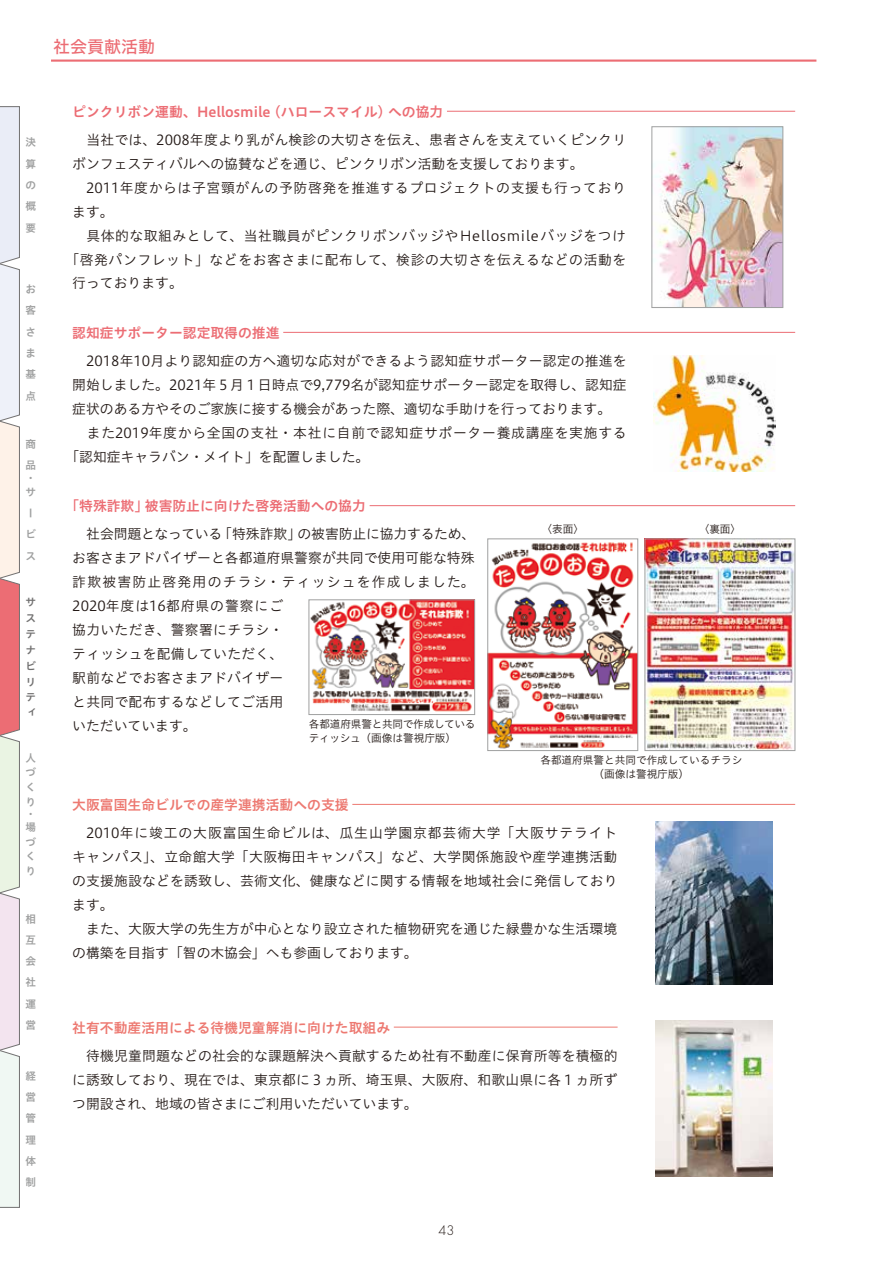
<style>
.page{position:relative;width:893px;height:1263px;background:#fff}
.page>*{position:absolute;margin:0;border:0;box-sizing:border-box;transform-origin:0 0}
.t1{font:16.95px "Hiragino UD Sans Std N W5";color:#ec6d74}
.t2{font:13.8px/23.9px "Hiragino UD Sans Std N W3";letter-spacing:.015em;color:#231916}
.t3{font:13.8px "Hiragino UD Sans Std N W3";letter-spacing:.05em;color:#231916}
.t4{font:13.8px "Hiragino UD Sans Std N W6";color:#ec6d74}
.t5{font:13.8px "Hiragino UD Sans Std N W3";letter-spacing:.035em;color:#231916}
.t6{font:13.8px "Hiragino UD Sans Std N W6";color:#ed7971}
.t7{font:13.8px "Hiragino UD Sans Std N W3";letter-spacing:.045em;color:#231916}
.t8{font:300 12.75px "Futura Std";color:#231916}
.t9{font:10.65px/13.8px "Hiragino UD Sans Std N W3";color:#231916;text-align:center}
.t10{font:10.65px/21.3px "Hiragino UD Sans Std N W6";color:#9fa0a0}
.t11{font:10.65px/15.9px "Hiragino UD Sans Std N W6";color:#727171}
</style>
<div class="page">
<svg style="left:0;top:106px;width:20px;height:1102px"></svg>
<hr style="left:447px;top:111px;width:348px;height:1px;background:#ec6d74">
<hr style="left:283px;top:332px;width:512px;height:1px;background:#ec6d74">
<hr style="left:370px;top:505px;width:425px;height:1px;background:#ec6d74">
<hr style="left:352px;top:804px;width:443px;height:1px;background:#ed7971">
<hr style="left:394px;top:1027px;width:224px;height:1px;background:#ed7971">
<img style="left:655px;top:128px;width:126px;height:178px">
<div style="left:652px;top:126px;width:131px;height:182px;border:1px solid #9fa0a0"></div>
<img style="left:489px;top:542px;width:147px;height:207px">
<div style="left:487px;top:539px;width:151px;height:212px;border:1px solid #9fa0a0"></div>
<img style="left:311px;top:602px;width:162px;height:110px">
<div style="left:309px;top:600px;width:166px;height:115px;border:1px solid #9fa0a0"></div>
<img style="left:647px;top:541px;width:146px;height:208px">
<div style="left:645px;top:539px;width:150px;height:212px;border:1px solid #9fa0a0"></div>
<img style="left:656px;top:821px;width:117px;height:163px">
<img style="left:656px;top:1020px;width:117px;height:156px">
<img style="left:653px;top:355px;width:122px;height:116px">
<hr style="left:51px;top:60px;width:765px;height:2px;background:#ec6d74">
<p class="t1" style="left:53px;top:34px;width:104px">社会貢献活動</p>
<p class="t10" style="left:26px;top:131px;width:12px;text-align:justify">決算の概要</p>
<p class="t10" style="left:26px;top:278px;width:12px;text-align:justify">お客さま基点</p>
<p class="t10" style="left:26px;top:433px;width:12px">商品</p>
<p class="t10" style="left:26px;top:471px;width:11px;line-height:13.4px">・サ</p>
<p class="t10" style="left:26px;top:502px;width:12px">ービス</p>
<p class="t11" style="left:26px;top:593px;width:12px">サステナビリテ</p>
<p class="t11" style="left:26px;top:704px;width:11px">ィ</p>
<p class="t10" style="left:26px;top:749px;width:12px;line-height:14.9px">人づくり</p>
<p class="t10" style="left:26px;top:808px;width:12px;line-height:12.1px">・場</p>
<p class="t10" style="left:26px;top:833px;width:12px;line-height:14.9px">づくり</p>
<p class="t10" style="left:26px;top:907px;width:12px;text-align:justify">相互会社運営</p>
<p class="t10" style="left:26px;top:1065px;width:12px;text-align:justify">経営管理体制</p>
<p class="t4" style="left:72px;top:101px;width:372px">ピンクリボン運動、Hellosmile（ハロースマイル）への協力</p>
<p class="t2" style="left:72px;top:127px;width:555px">　当社では、2008年度より乳がん検診の大切さを伝え、患者さんを支えていくピンクリ</p>
<p class="t2" style="left:72px;top:151px;width:513px">ボンフェスティバルへの協賛などを通じ、ピンクリボン活動を支援しております。</p>
<p class="t3" style="left:72px;top:177px;width:555px">　2011年度からは子宮頸がんの予防啓発を推進するプロジェクトの支援も行っており</p>
<p class="t2" style="left:72px;top:199px;width:43px">ます。</p>
<p class="t5" style="left:72px;top:225px;width:555px">　具体的な取組みとして、当社職員がピンクリボンバッジやHellosmileバッジをつけ</p>
<p class="t7" style="left:65px;top:249px;width:562px">「啓発パンフレット」などをお客さまに配布して、検診の大切さを伝えるなどの活動を</p>
<p class="t2" style="left:72px;top:270px;width:112px">行っております。</p>
<p class="t4" style="left:72px;top:322px;width:209px">認知症サポーター認定取得の推進</p>
<p class="t2" style="left:72px;top:348px;width:556px">　2018年10月より認知症の方へ適切な応対ができるよう認知症サポーター認定の推進を</p>
<p class="t2" style="left:72px;top:372px;width:556px">開始しました。2021年５月１日時点で9,779名が認知症サポーター認定を取得し、認知症</p>
<p class="t2" style="left:72px;top:396px;width:540px">症状のある方やそのご家族に接する機会があった際、適切な手助けを行っております。</p>
<p class="t3" style="left:72px;top:422px;width:556px">　また2019年度から全国の支社・本社に自前で認知症サポーター養成講座を実施する</p>
<p class="t2" style="left:65px;top:444px;width:306px">「認知症キャラバン・メイト」を配置しました。</p>
<p class="t4" style="left:65px;top:495px;width:302px">「特殊詐欺」被害防止に向けた啓発活動への協力</p>
<p class="t2" style="left:72px;top:521px;width:404px">　社会問題となっている「特殊詐欺」の被害防止に協力するため、お客さまアドバイザーと各都道府県警察が共同で使用可能な特殊詐欺被害防止啓発用のチラシ・ティッシュを作成しました。<br>2020年度は16都府県の警察にご<br>協力いただき、警察署にチラシ・<br>ティッシュを配備していただく、<br>駅前などでお客さまアドバイザー<br>と共同で配布するなどしてご活用<br>いただいています。</p>
<p class="t9" style="left:541px;top:522px;width:44px">〈表面〉</p>
<p class="t9" style="left:699px;top:522px;width:44px">〈裏面〉</p>
<p class="t9" style="left:309px;top:716px;width:168px;text-align:left">各都道府県警と共同で作成しているティッシュ（画像は警視庁版）</p>
<p class="t9" style="left:540px;top:753px;width:203px">各都道府県警と共同で作成しているチラシ（画像は警視庁版）</p>
<p class="t6" style="left:72px;top:794px;width:278px">大阪富国生命ビルでの産学連携活動への支援</p>
<p class="t2" style="left:72px;top:820px;width:547px">　2010年に竣工の大阪富国生命ビルは、瓜生山学園京都芸術大学「大阪サテライトキャンパス」、立命館大学「大阪梅田キャンパス」など、大学関係施設や産学連携活動の支援施設などを誘致し、芸術文化、健康などに関する情報を地域社会に発信しております。<br>　また、大阪大学の先生方が中心となり設立された植物研究を通じた緑豊かな生活環境の構築を目指す「智の木協会」へも参画しております。</p>
<p class="t6" style="left:72px;top:1017px;width:319px">社有不動産活用による待機児童解消に向けた取組み</p>
<p class="t2" style="left:72px;top:1043px;width:547px;text-align:justify">　待機児童問題などの社会的な課題解決へ貢献するため社有不動産に保育所等を積極的に誘致しており、現在では、東京都に３ヵ所、埼玉県、大阪府、和歌山県に各１ヵ所ずつ開設され、地域の皆さまにご利用いただいています。</p>
<p class="t8" style="left:439px;top:1223px;width:17px">43</p>
</div>
